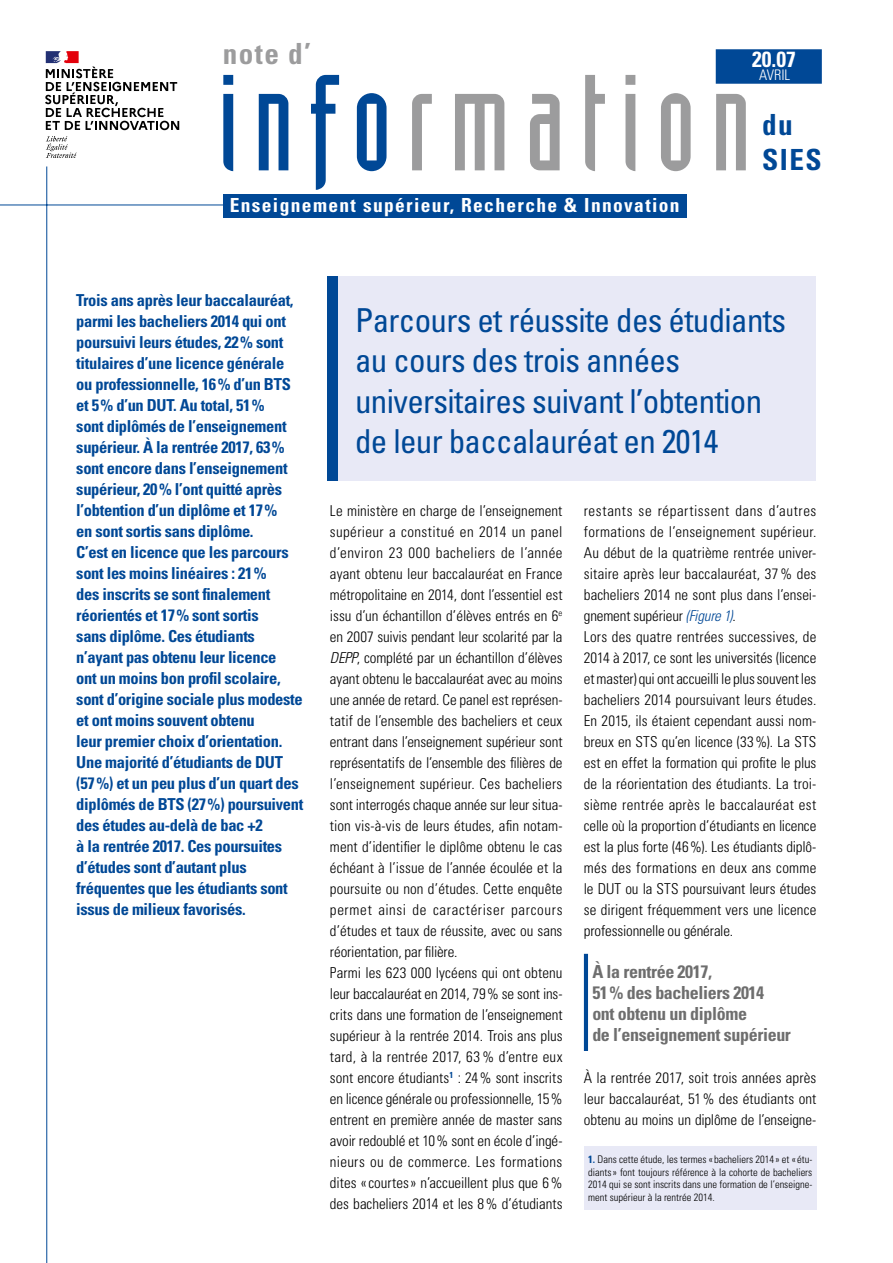
<style>
.page{position:relative;width:893px;height:1263px;background:#fff}
.page>*{position:absolute;margin:0;border:0;box-sizing:border-box;transform-origin:0 0}
.t1{font:133.65px "Industria Solid";letter-spacing:.115em;color:#9c9c9d}
.t2{font:condensed 33px/40.5px "Univers LT Std";letter-spacing:-.02em;color:#004896}
.t3{font:700 condensed 29.1px "Univers";color:#9c9c9d}
.t4{font:700 condensed 29.1px/35px "Univers";letter-spacing:.05em;color:#004896}
.t5{font:700 condensed 21.9px "Univers";color:#fff}
.t6{font:700 condensed 19.5px "Univers";letter-spacing:.07em;color:#fff}
.t7{font:700 condensed 18px/21px "Univers LT Std";letter-spacing:-.02em;color:#6e6e6e}
.t8{font:700 condensed 16.5px/21px "Univers LT Std";letter-spacing:-.02em;color:#004896}
.t9{font:300 condensed 15px/21px "Univers LT Std";color:#000}
.t10{font:300 condensed 14.55px "Univers";color:#fff}
.t11{font:300 condensed 10.5px/12.6px "Univers";color:#000;text-align:justify}
.s1{color:#004896}
.s2{font-style:italic}
.s3{font-style:italic;color:#004896}
.s4{font-weight:700;color:#004896}
</style>
<div class="page">
<hr style="left:46px;top:166px;width:1px;height:1097px;background:#004896">
<hr style="left:0;top:205px;width:489px;height:1px;background:#004896">
<div style="left:223px;top:194px;width:463px;height:23px;background:#004896"></div>
<div style="left:716px;top:49px;width:106px;height:35px;background:#004896"></div>
<hr style="left:584px;top:954px;width:4px;height:97px;background:#004896">
<div style="left:332px;top:276px;width:484px;height:204px;background:#e8e9f6"></div>
<div style="left:327px;top:276px;width:10px;height:204px;background:#004896"></div>
<div style="left:584px;top:1146px;width:233px;height:63px;background:#e8e9f6"></div>
<svg style="left:46px;top:136px;width:31px;height:22px"></svg>
<svg style="left:45px;top:51px;width:134px;height:79px"></svg>
<h3 class="t3" style="left:223px;top:36px;width:90px">note d’</h3>
<h3 class="t5" style="left:752px;top:46px;width:45px">20.07</h3>
<p class="t10" style="left:759px;top:67px;width:33px">avril</p>
<h1 class="t1" style="left:218px;top:50px;width:534px"><span class="s1">info</span>rmation</h1>
<h3 class="t4" style="left:762px;top:107px;width:61px">du<br>SIES</h3>
<h3 class="t6" style="left:230px;top:193px;width:451px">Enseignement supérieur, Recherche &amp; Innovation</h3>
<p class="t8" style="left:76px;top:290px;width:229px">Trois ans après leur baccalauréat, parmi les bacheliers 2014 qui ont poursuivi leurs études, 22% sont titulaires d’une licence générale ou professionnelle, 16% d’un BTS et 5% d’un DUT. Au total, 51%<br>sont diplômés de l’enseignement supérieur. À la rentrée 2017, 63% sont encore dans l’enseignement supérieur, 20% l’ont quitté après l’obtention d’un diplôme et 17%<br>en sont sortis sans diplôme.<br>C’est en licence que les parcours sont les moins linéaires : 21%<br>des inscrits se sont finalement réorientés et 17% sont sortis<br>sans diplôme. Ces étudiants n’ayant pas obtenu leur licence<br>ont un moins bon profil scolaire, sont d’origine sociale plus modeste et ont moins souvent obtenu<br>leur premier choix d’orientation.<br>Une majorité d’étudiants de DUT (57%) et un peu plus d’un quart des diplômés de BTS (27%) poursuivent des études au-delà de bac +2<br>à la rentrée 2017. Ces poursuites d’études sont d’autant plus fréquentes que les étudiants sont issus de milieux favorisés.</p>
<h2 class="t2" style="left:355px;top:299px;width:432px">Parcours et réussite des étudiants au cours des trois années universitaires suivant l’obtention de leur baccalauréat en 2014</h2>
<p class="t9" style="left:330px;top:500px;width:234px">Le ministère en charge de l’enseignement supérieur a constitué en 2014 un panel d’environ 23 000 bacheliers de l’année ayant obtenu leur baccalauréat en France métropolitaine en 2014, dont l’essentiel est issu d’un échantillon d’élèves entrés en 6<sup>e </sup>en 2007 suivis pendant leur scolarité par la <span class="s2">DEPP</span>, complété par un échantillon d’élèves ayant obtenu le baccalauréat avec au moins une année de retard. Ce panel est représen&shy;tatif de l’ensemble des bacheliers et ceux entrant dans l’enseignement supérieur sont représentatifs de l’ensemble des filières de l’enseignement supérieur. Ces bacheliers sont interrogés chaque année sur leur situa&shy;tion vis-à-vis de leurs études, afin notam&shy;ment d’identifier le diplôme obtenu le cas échéant à l’issue de l’année écoulée et la poursuite ou non d’études. Cette enquête permet ainsi de caractériser parcours d’études et taux de réussite, avec ou sans réorientation, par filière.<br>Parmi les 623 000 lycéens qui ont obtenu leur baccalauréat en 2014, 79% se sont ins&shy;crits dans une formation de l’enseignement supérieur à la rentrée 2014. Trois ans plus tard, à la rentrée 2017, 63% d’entre eux sont encore étudiants<sup>1</sup> : 24% sont inscrits en licence générale ou professionnelle, 15% entrent en première année de master sans avoir redoublé et 10% sont en école d’ingé&shy;nieurs ou de commerce. Les formations dites «courtes» n’accueillent plus que 6% des bacheliers 2014 et les 8% d’étudiants</p>
<p class="t9" style="left:584px;top:500px;width:234px">restants se répartissent dans d’autres formations de l’enseignement supérieur.<br>Au début de la quatrième rentrée univer&shy;sitaire après leur baccalauréat, 37% des bacheliers 2014 ne sont plus dans l’ensei&shy;gnement supérieur <span class="s3">(Figure 1)</span>.<br>Lors des quatre rentrées successives, de 2014 à 2017, ce sont les universités (licence et master) qui ont accueilli le plus souvent les bacheliers 2014 poursuivant leurs études.<br>En 2015, ils étaient cependant aussi nom&shy;breux en STS qu’en licence (33%). La STS est en effet la formation qui profite le plus de la réorientation des étudiants. La troi&shy;sième rentrée après le baccalauréat est celle où la proportion d’étudiants en licence est la plus forte (46%). Les étudiants diplô&shy;més des formations en deux ans comme le DUT ou la STS poursuivant leurs études se dirigent fréquemment vers une licence professionnelle ou générale.</p>
<p class="t7" style="left:592px;top:961px;width:200px">À la rentrée 2017,<br>51% des bacheliers 2014 ont obtenu un diplôme<br>de l’enseignement supérieur</p>
<p class="t9" style="left:584px;top:1067px;width:234px;text-align:justify">À la rentrée 2017, soit trois années après leur baccalauréat, 51% des étudiants ont obtenu au moins un diplôme de l’enseigne-</p>
<p class="t11" style="left:588px;top:1153px;width:226px"><span class="s4">1.</span> Dans cette étude, les termes « bacheliers 2014 » et « étu&shy;diants» font toujours référence à la cohorte de bacheliers 2014 qui se sont inscrits dans une formation de l’enseigne&shy;ment supérieur à la rentrée 2014.</p>
</div>
